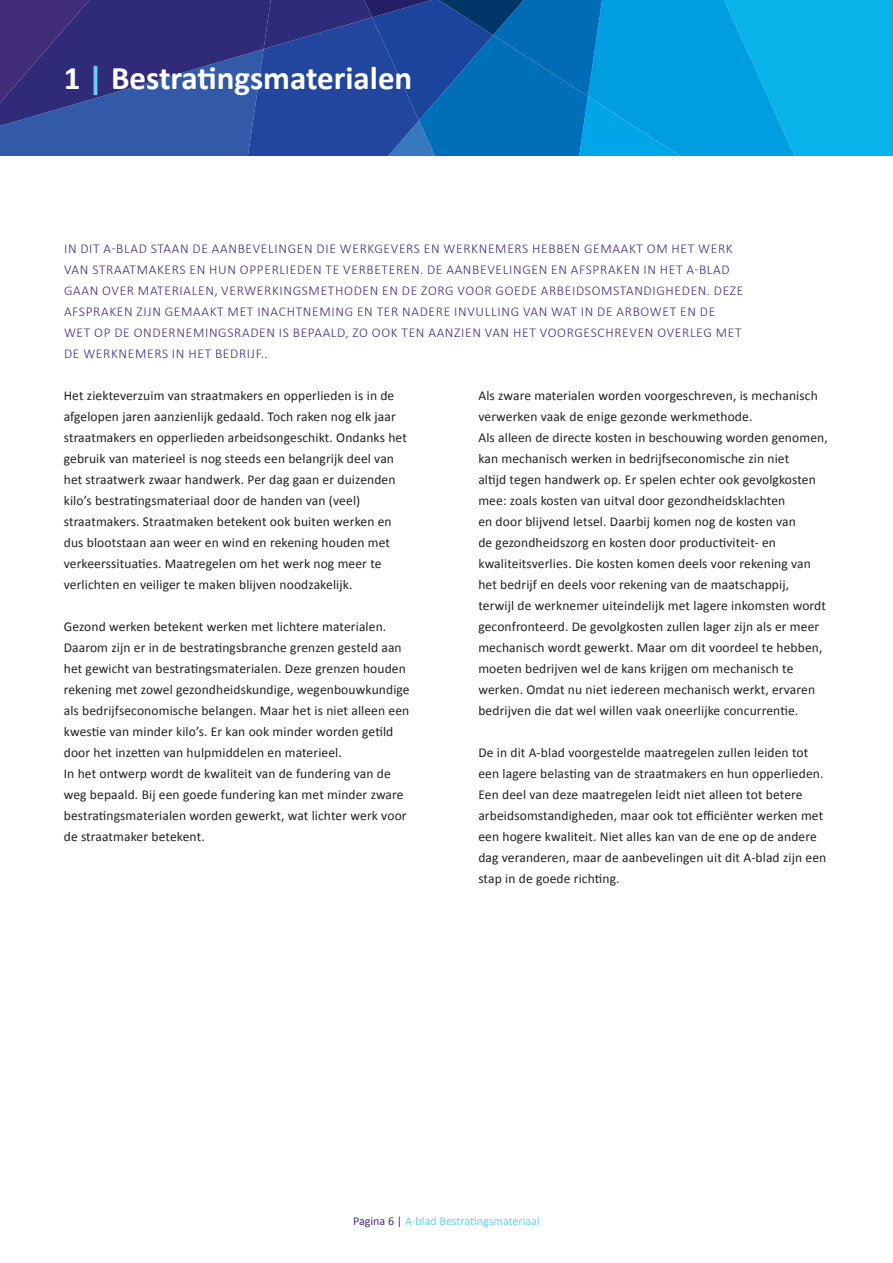
<style>
.page{position:relative;width:893px;height:1263px;background:#fff}
.page>*{position:absolute;margin:0;border:0;box-sizing:border-box;transform-origin:0 0}
.hoofdstuk{font:700 33px "Calibri";color:#fff}
.platte_tekst{font:13.5px/21px "Calibri";letter-spacing:.01em;color:#231f20}
.intro{font:300 13.5px/21px "Calibri";letter-spacing:.05em;color:#402c77}
.t1{font:12px "Calibri";color:#67cef5}
.s1{color:#67cef5}
.s2{color:#402c77}
</style>
<div class="page">
<svg style="left:0;top:0;width:893px;height:155px;background:#176ab3"></svg>
<p class="hoofdstuk" style="left:64px;top:54px;width:350px">1 <span class="s1">|</span> Bestratingsmaterialen</p>
<p class="intro" style="left:64px;top:238px;width:681px">IN DIT A-BLAD STAAN DE AANBEVELINGEN DIE WERKGEVERS EN WERKNEMERS HEBBEN GEMAAKT OM HET WERK VAN STRAATMAKERS EN HUN OPPERLIEDEN TE VERBETEREN. DE AANBEVELINGEN EN AFSPRAKEN IN HET A-BLAD GAAN OVER MATERIALEN, VERWERKINGSMETHODEN EN DE ZORG VOOR GOEDE ARBEIDSOMSTANDIGHEDEN. DEZE AFSPRAKEN ZIJN GEMAAKT MET INACHTNEMING EN TER NADERE INVULLING VAN WAT IN DE ARBOWET EN DE WET OP DE ONDERNEMINGSRADEN IS BEPAALD, ZO OOK TEN AANZIEN VAN HET VOORGESCHREVEN OVERLEG MET DE WERKNEMERS IN HET BEDRIJF..</p>
<p class="platte_tekst" style="left:64px;top:384px;width:345px">Het ziekteverzuim van straatmakers en opperlieden is in de afgelopen jaren aanzienlijk gedaald. Toch raken nog elk jaar straatmakers en opperlieden arbeidsongeschikt. Ondanks het gebruik van materieel is nog steeds een belangrijk deel van het straatwerk zwaar handwerk. Per dag gaan er duizenden kilo’s bestratingsmateriaal door de handen van (veel) straatmakers. Straatmaken betekent ook buiten werken en dus blootstaan aan weer en wind en rekening houden met verkeerssituaties. Maatregelen om het werk nog meer te verlichten en veiliger te maken blijven noodzakelijk.</p>
<p class="platte_tekst" style="left:64px;top:615px;width:347px">Gezond werken betekent werken met lichtere materialen.<br>Daarom zijn er in de bestratingsbranche grenzen gesteld aan het gewicht van bestratingsmaterialen. Deze grenzen houden rekening met zowel gezondheidskundige, wegenbouwkundige als bedrijfseconomische belangen. Maar het is niet alleen een kwestie van minder kilo’s. Er kan ook minder worden getild door het inzetten van hulpmiddelen en materieel.</p>
<p class="platte_tekst" style="left:64px;top:762px;width:344px">In het ontwerp wordt de kwaliteit van de fundering van de weg bepaald. Bij een goede fundering kan met minder zware bestratingsmaterialen worden gewerkt, wat lichter werk voor de straatmaker betekent.</p>
<p class="platte_tekst" style="left:478px;top:384px;width:341px">Als zware materialen worden voorgeschreven, is mechanisch verwerken vaak de enige gezonde werkmethode.</p>
<p class="platte_tekst" style="left:478px;top:426px;width:351px">Als alleen de directe kosten in beschouwing worden genomen, kan mechanisch werken in bedrijfseconomische zin niet<br>altijd tegen handwerk op. Er spelen echter ook gevolgkosten mee: zoals kosten van uitval door gezondheidsklachten<br>en door blijvend letsel. Daarbij komen nog de kosten van<br>de gezondheidszorg en kosten door productiviteit- en kwaliteitsverlies. Die kosten komen deels voor rekening van het bedrijf en deels voor rekening van de maatschappij, terwijl de werknemer uiteindelijk met lagere inkomsten wordt geconfronteerd. De gevolgkosten zullen lager zijn als er meer mechanisch wordt gewerkt. Maar om dit voordeel te hebben, moeten bedrijven wel de kans krijgen om mechanisch te werken. Omdat nu niet iedereen mechanisch werkt, ervaren bedrijven die dat wel willen vaak oneerlijke concurrentie.</p>
<p class="platte_tekst" style="left:478px;top:741px;width:349px">De in dit A-blad voorgestelde maatregelen zullen leiden tot een lagere belasting van de straatmakers en hun opperlieden.<br>Een deel van deze maatregelen leidt niet alleen tot betere arbeidsomstandigheden, maar ook tot efficiënter werken met een hogere kwaliteit. Niet alles kan van de ene op de andere dag veranderen, maar de aanbevelingen uit dit A-blad zijn een stap in de goede richting.</p>
<p class="t1" style="left:353px;top:1213px;width:188px"><span class="s2">Pagina 6 |</span> A-blad Bestratingsmateriaal</p>
</div>
